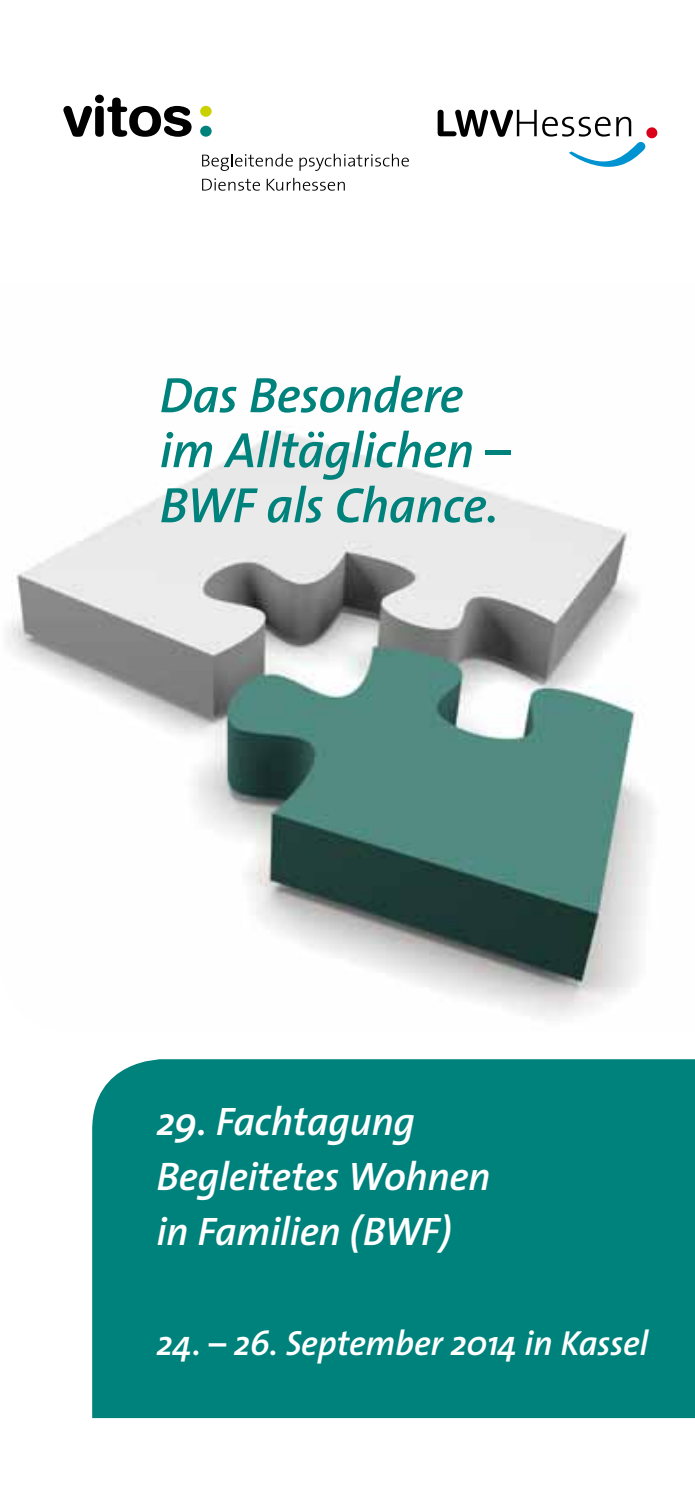
<style>
.page{position:relative;width:695px;height:1489px;background:#fff}
.page>*{position:absolute;margin:0;border:0;box-sizing:border-box;transform-origin:0 0}
.t1{font:italic 600 50px/55px "The Sans";letter-spacing:-.01em;color:#00827c}
.t2{font:italic 600 40px/55px "The Sans";letter-spacing:-.01em;color:#fff}
.t3{font:italic 600 35px "The Sans";letter-spacing:-.01em;color:#fff}
</style>
<div class="page">
<div style="left:92px;top:1059px;width:602px;height:358px;background:#00827c"></div>
<div style="left:200px;top:126px;width:12px;height:11px;background:#00827c;border-radius:50%"></div>
<div style="left:200px;top:106px;width:12px;height:11px;background:#c9d200;border-radius:50%"></div>
<svg style="left:63px;top:95px;width:128px;height:42px"></svg>
<svg style="left:202px;top:154px;width:91px;height:17px"></svg>
<svg style="left:299px;top:154px;width:110px;height:17px"></svg>
<svg style="left:202px;top:178px;width:58px;height:13px"></svg>
<svg style="left:266px;top:178px;width:79px;height:13px"></svg>
<img style="left:7px;top:431px;width:646px;height:586px">
<svg style="left:437px;top:110px;width:99px;height:27px"></svg>
<svg style="left:542px;top:117px;width:115px;height:50px"></svg>
<p class="t1" style="left:159px;top:366px;width:352px">Das Besondere im Alltäglichen –<br>BWF als Chance.</p>
<p class="t2" style="left:156px;top:1092px;width:335px">29. Fachtagung<br>Begleitetes Wohnen in Familien (BWF)</p>
<p class="t3" style="left:156px;top:1314px;width:493px">24. – 26. September 2014 in Kassel</p>
</div>
